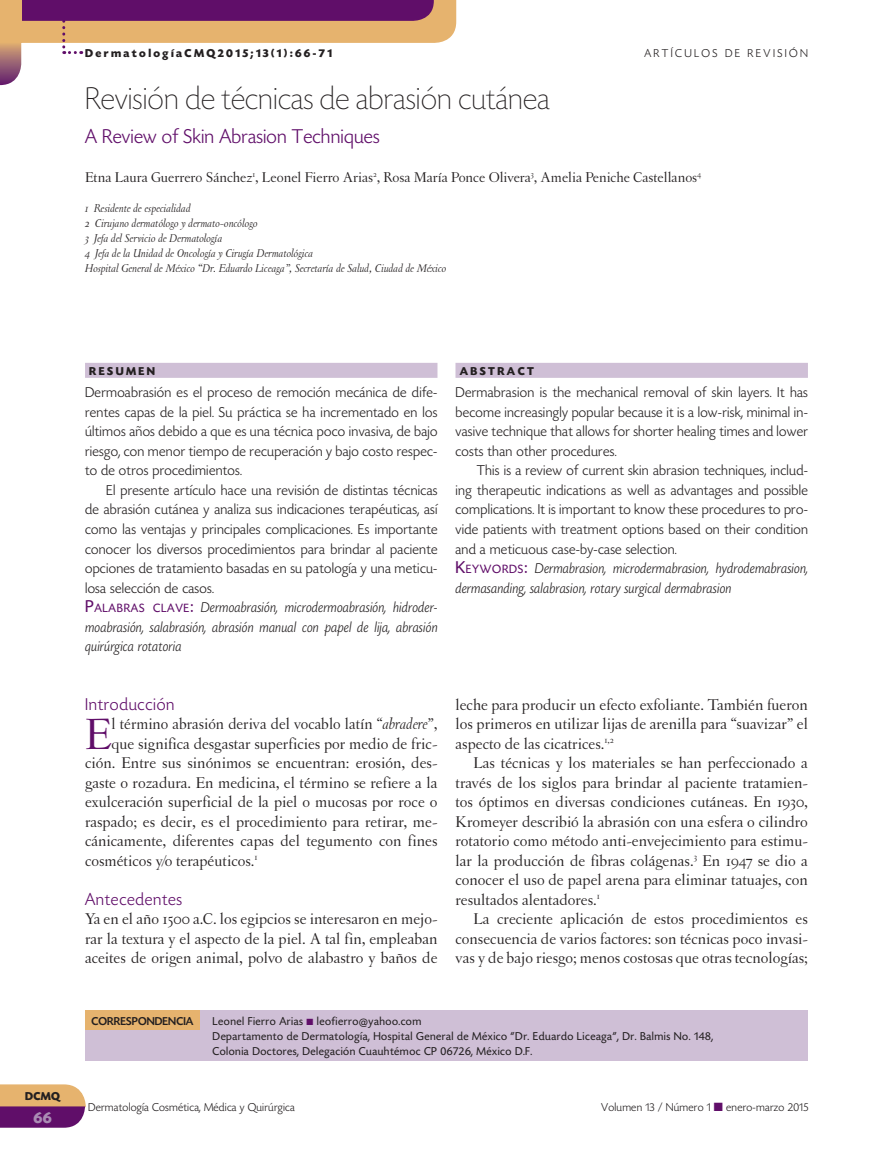
<style>
.page{position:relative;width:893px;height:1149px;background:#fff}
.page>*{position:absolute;margin:0;border:0;box-sizing:border-box;transform-origin:0 0}
.t1{font:46.35px "Letras Oldstyle";color:#600e69}
.t2{font:200 33px "Today HEF";letter-spacing:.01em;color:#231f20}
.t3{font:300 21px "Today HEF";letter-spacing:.01em;color:#600e69}
.t4{font:300 18px "Today HEF";letter-spacing:.04em;color:#600e69}
.t5{font:16.5px/19.5px "Letras Oldstyle";color:#231f20;text-align:justify}
.t6{font:700 16.5px "Today HEF";color:#aa8cb4}
.t7{font:300 15px/19.5px "Today HEF";letter-spacing:.02em;color:#231f20;text-align:justify}
.t8{font:15px "Letras Oldstyle";color:#231f20}
.t9{font:italic 12px/15px "Letras Oldstyle";color:#231f20}
.t10{font:12px/15px "Today HEF";letter-spacing:.04em;color:#231f20}
.t11{font:300 12px "Today HEF";letter-spacing:.02em;color:#231f20}
.t12{font:700 12px "Today HEF";letter-spacing:.2em;color:#231f20}
.t13{font:300 12px "Today HEF";letter-spacing:.2em;color:#231f20}
.t14{font:500 12px "Today HEF";letter-spacing:.01em;color:#231f20}
.s1{font-weight:400;font-size:18px;color:#600e69}
.s2{font-weight:400;font-size:12.6px;color:#600e69}
.s3{font-style:italic}
.s4{color:#600e69}
</style>
<div class="page">
<svg style="left:0;top:1084px;width:86px;height:43px;background:#ab6d74"></svg>
<svg style="left:0;top:0;width:457px;height:85px"></svg>
<div style="left:455px;top:363px;width:353px;height:15px;background:#cfbfd6"></div>
<div style="left:85px;top:363px;width:352px;height:15px;background:#cfbfd6"></div>
<div style="left:85px;top:1010px;width:723px;height:50px;background:#cfbfd6"></div>
<div style="left:85px;top:1010px;width:115px;height:19px;background:#e6b36e"></div>
<p class="t12" style="left:85px;top:47px;width:248px">DermatologíaCMQ2015;13(1):66-71</p>
<p class="t13" style="left:644px;top:47px;width:165px">ARTÍCULOS DE REVISIÓN</p>
<h2 class="t2" style="left:85px;top:81px;width:466px">Revisión de técnicas de abrasión cutánea</h2>
<h3 class="t3" style="left:85px;top:126px;width:296px">A Review of Skin Abrasion Techniques</h3>
<p class="t8" style="left:85px;top:169px;width:618px">Etna Laura Guerrero Sánchez<sup>1</sup>, Leonel Fierro Arias<sup>2</sup>, Rosa María Ponce Olivera<sup>3</sup>, Amelia Peniche Castellanos<sup>4</sup></p>
<p class="t9" style="left:85px;top:201px;width:363px">1 Residente de especialidad<br>2 Cirujano dermatólogo y dermato-oncólogo<br>3 Jefa del Servicio de Dermatología<br>4 Jefa de la Unidad de Oncología y Cirugía Dermatológica<br>Hospital General de México “Dr. Eduardo Liceaga”, Secretaría de Salud, Ciudad de México</p>
<p class="t12" style="left:25px;top:1089px;width:36px">DCMQ</p>
<p class="t6" style="left:33px;top:1108px;width:20px">66</p>
<p class="t12" style="left:89px;top:364px;width:67px">RESUMEN</p>
<p class="t7" style="left:85px;top:383px;width:354px">Dermoabrasión es el proceso de remoción mecánica de dife&shy;rentes capas de la piel. Su práctica se ha incrementado en los últimos años debido a que es una técnica poco invasiva, de bajo riesgo, con menor tiempo de recuperación y bajo costo respec&shy;to de otros procedimientos.</p>
<p class="t7" style="left:85px;top:481px;width:354px;text-align:left;text-indent:21px">El presente artículo hace una revisión de distintas técnicas de abrasión cutánea y analiza sus indicaciones terapéuticas, así como las ventajas y principales complicaciones. Es importante conocer los diversos procedimientos para brindar al paciente opciones de tratamiento basadas en su patología y una meticu&shy;losa selección de casos.<br><span class="s1">P</span><span class="s2">ALABRAS CLAVE</span><span class="s1">:</span> <span class="s3">Dermoabrasión, microdermoabrasión, hidroder&shy;moabrasión, salabrasión, abrasión manual con papel de lija, abrasión quirúrgica rotatoria</span></p>
<p class="t4" style="left:85px;top:694px;width:91px">Introducción</p>
<h1 class="t1" style="left:85px;top:707px;width:28px">E</h1>
<p class="t5" style="left:111px;top:714px;width:328px">l término abrasión deriva del vocablo latín “<span class="s3">abradere</span>”,</p>
<p class="t5" style="left:111px;top:733px;width:328px">que significa desgastar superficies por medio de fric-</p>
<p class="t5" style="left:85px;top:753px;width:354px">ción. Entre sus sinónimos se encuentran: erosión, des-</p>
<p class="t5" style="left:85px;top:772px;width:354px">gaste o rozadura. En medicina, el término se refiere a la</p>
<p class="t5" style="left:85px;top:792px;width:354px">exulceración superficial de la piel o mucosas por roce o</p>
<p class="t5" style="left:85px;top:811px;width:354px">raspado; es decir, es el procedimiento para retirar, me-</p>
<p class="t5" style="left:85px;top:831px;width:354px">cánicamente, diferentes capas del tegumento con fines</p>
<p class="t5" style="left:85px;top:850px;width:174px">cosméticos y/o terapéuticos.<sup>1</sup></p>
<p class="t4" style="left:85px;top:889px;width:99px">Antecedentes</p>
<p class="t5" style="left:85px;top:909px;width:354px">Ya en el año 1500 a.C. los egipcios se interesaron en mejo&shy;rar la textura y el aspecto de la piel. A tal fin, empleaban aceites de origen animal, polvo de alabastro y baños de</p>
<p class="t12" style="left:460px;top:364px;width:76px">ABSTRACT</p>
<p class="t7" style="left:455px;top:383px;width:354px">Dermabrasion is the mechanical removal of skin layers. It has become increasingly popular because it is a low-risk, minimal in&shy;vasive technique that allows for shorter healing times and lower costs than other procedures.</p>
<p class="t7" style="left:455px;top:461px;width:354px;text-align:left;text-indent:21px">This is a review of current skin abrasion techniques, includ&shy;ing therapeutic indications as well as advantages and possible complications. It is important to know these procedures to pro&shy;vide patients with treatment options based on their condition and a meticuous case-by-case selection.<br><span class="s1">K</span><span class="s2">EYWORDS</span><span class="s1">:</span> <span class="s3">Dermabrasion, microdermabrasion, hydrodemabrasion, dermasanding, salabrasion, rotary surgical dermabrasion</span></p>
<p class="t5" style="left:455px;top:694px;width:354px">leche para producir un efecto exfoliante. También fueron los primeros en utilizar lijas de arenilla para “suavizar” el aspecto de las cicatrices.<sup>1,2</sup></p>
<p class="t5" style="left:455px;top:753px;width:354px;text-indent:18px">Las técnicas y los materiales se han perfeccionado a través de los siglos para brindar al paciente tratamien&shy;tos óptimos en diversas condiciones cutáneas. En 1930, Kromeyer describió la abrasión con una esfera o cilindro rotatorio como método anti-envejecimiento para estimu&shy;lar la producción de fibras colágenas.<sup>3</sup> En 1947 se dio a conocer el uso de papel arena para eliminar tatuajes, con resultados alentadores.<sup>1</sup></p>
<p class="t5" style="left:455px;top:909px;width:354px;text-indent:18px">La creciente aplicación de estos procedimientos es consecuencia de varios factores: son técnicas poco invasi&shy;vas y de bajo riesgo; menos costosas que otras tecnologías;</p>
<p class="t14" style="left:91px;top:1014px;width:104px">CORRESPONDENCIA</p>
<p class="t10" style="left:213px;top:1013px;width:502px">Leonel Fierro Arias <span class="s4">■</span> leofierro@yahoo.com<br>Departamento de Dermatología, Hospital General de México “Dr. Eduardo Liceaga”, Dr. Balmis No. 148,<br>Colonia Doctores, Delegación Cuauhtémoc CP 06726, México D.F.</p>
<p class="t11" style="left:88px;top:1100px;width:208px">Dermatología Cosmética, Médica y Quirúrgica</p>
<p class="t11" style="left:601px;top:1100px;width:209px">Volumen 13 / Número 1 <span class="s4">■</span> enero-marzo 2015</p>
</div>
